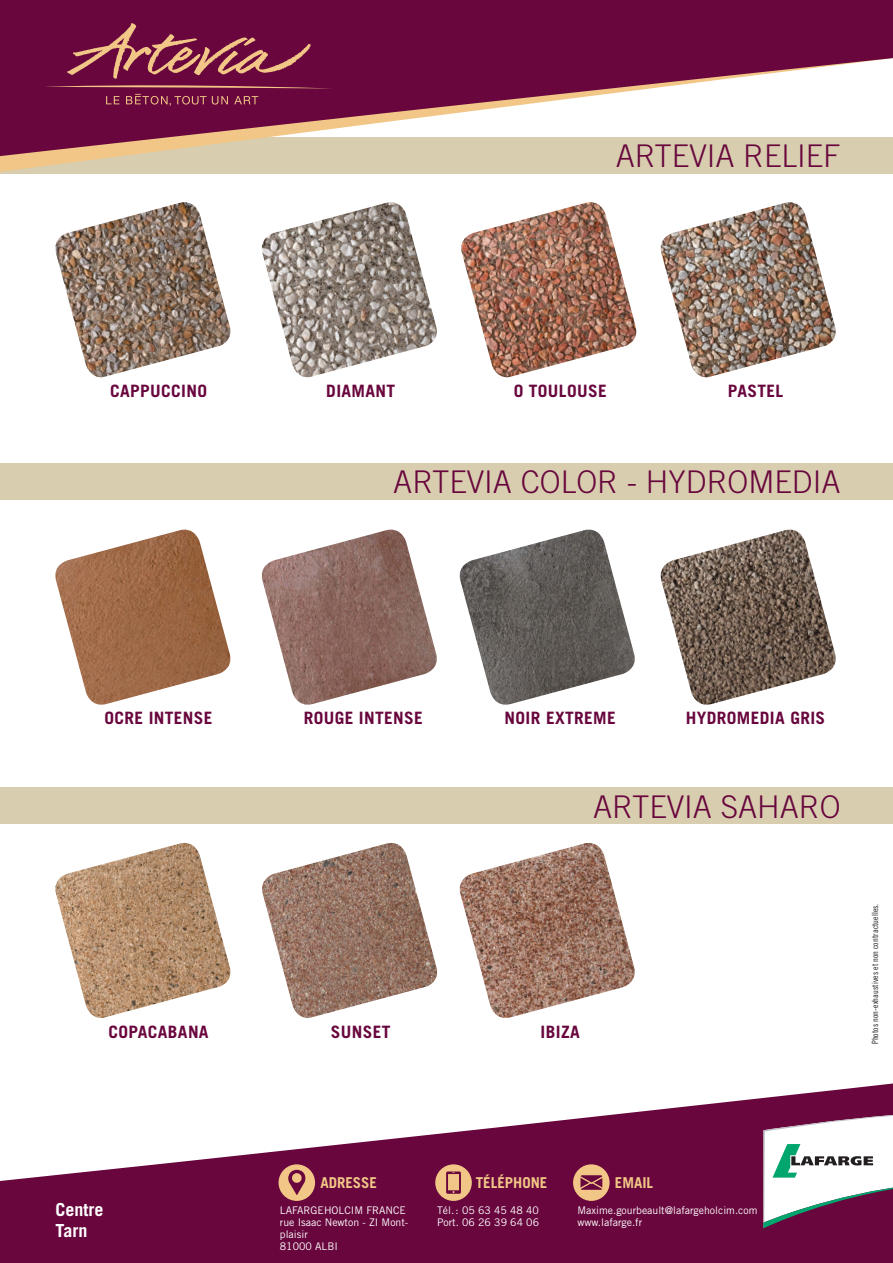
<style>
.page{position:relative;width:893px;height:1263px;background:#fff}
.page>*{position:absolute;margin:0;border:0;box-sizing:border-box;transform-origin:0 0}
.t1{font:300 31.35px "Trade Gothic LT Std";color:#68063d}
.t2{font:700 18px/21px "Trade Gothic LT Std";color:#fff}
.t3{font:700 17.1px "Trade Gothic LT Std";letter-spacing:.02em;color:#68063d}
.t4{font:700 15px "Trade Gothic LT Std";color:#f1c686}
.t5{font:10.5px/12px "Trade Gothic";color:#fff}
.t6{font:8.55px "Trade Gothic LT Std Cn 18";letter-spacing:.01em;color:#231f20}
</style>
<div class="page">
<div style="left:0;top:787px;width:893px;height:36px;background:#d8ceaf"></div>
<div style="left:0;top:463px;width:893px;height:36px;background:#d8ceaf"></div>
<div style="left:0;top:137px;width:893px;height:37px;background:#d8ceaf"></div>
<svg style="left:0;top:158px;width:105px;height:14px"></svg>
<svg style="left:0;top:0;width:893px;height:158px;fill:#68063d"></svg>
<svg style="left:44px;top:23px;width:289px;height:65px;background:#7f2649"></svg>
<svg style="left:106px;top:96px;width:13px;height:8px"></svg>
<svg style="left:234px;top:96px;width:24px;height:8px"></svg>
<svg style="left:126px;top:94px;width:102px;height:12px"></svg>
<svg style="left:0;top:1083px;width:893px;height:180px;fill:#68063d"></svg>
<svg style="left:763px;top:1113px;width:130px;height:115px"></svg>
<div style="left:435px;top:1164px;width:37px;height:37px;background:#f1c686;border-radius:50%"></div>
<svg style="left:446px;top:1171px;width:15px;height:23px"></svg>
<div style="left:573px;top:1164px;width:37px;height:37px;background:#f1c686;border-radius:50%"></div>
<svg style="left:580px;top:1175px;width:23px;height:15px"></svg>
<div style="left:279px;top:1164px;width:36px;height:37px;background:#f1c686;border-radius:50%"></div>
<svg style="left:288px;top:1170px;width:17px;height:25px"></svg>
<img style="left:55px;top:202px;width:175px;height:175px">
<img style="left:262px;top:202px;width:175px;height:175px">
<img style="left:461px;top:202px;width:175px;height:175px">
<img style="left:661px;top:202px;width:175px;height:175px">
<img style="left:55px;top:530px;width:175px;height:175px">
<img style="left:262px;top:530px;width:175px;height:175px">
<img style="left:460px;top:530px;width:175px;height:175px">
<img style="left:661px;top:530px;width:175px;height:175px">
<img style="left:55px;top:843px;width:175px;height:175px">
<img style="left:262px;top:843px;width:175px;height:175px">
<img style="left:460px;top:843px;width:175px;height:175px">
<h1 class="t1" style="left:616px;top:137px;width:226px">ARTEVIA RELIEF</h1>
<h3 class="t3" style="left:110px;top:380px;width:98px">CAPPUCCINO</h3>
<h3 class="t3" style="left:326px;top:380px;width:70px">DIAMANT</h3>
<h3 class="t3" style="left:514px;top:380px;width:95px">O TOULOUSE</h3>
<h3 class="t3" style="left:728px;top:380px;width:57px">PASTEL</h3>
<h1 class="t1" style="left:393px;top:463px;width:449px">ARTEVIA COLOR - HYDROMEDIA</h1>
<h3 class="t3" style="left:104px;top:707px;width:110px">OCRE INTENSE</h3>
<h3 class="t3" style="left:304px;top:707px;width:121px">ROUGE INTENSE</h3>
<h3 class="t3" style="left:505px;top:707px;width:113px">NOIR EXTREME</h3>
<h3 class="t3" style="left:686px;top:707px;width:141px">HYDROMEDIA GRIS</h3>
<h1 class="t1" style="left:593px;top:788px;width:249px">ARTEVIA SAHARO</h1>
<h3 class="t3" style="left:108px;top:1022px;width:102px">COPACABANA</h3>
<h3 class="t3" style="left:331px;top:1022px;width:61px">SUNSET</h3>
<h3 class="t3" style="left:541px;top:1022px;width:41px">IBIZA</h3>
<p class="t6" style="left:870px;top:1044px;width:142px;rotate:-90deg">Photos non-exhaustives et non contractuelles.</p>
<h2 class="t2" style="left:55px;top:1199px;width:50px">CENTRE<br>TARN</h2>
<h3 class="t4" style="left:320px;top:1173px;width:58px">ADRESSE</h3>
<h3 class="t4" style="left:476px;top:1173px;width:73px">TÉLÉPHONE</h3>
<h3 class="t4" style="left:615px;top:1173px;width:40px">EMAIL</h3>
<p class="t5" style="left:280px;top:1204px;width:130px">LAFARGEHOLCIM FRANCE rue Isaac Newton - ZI Mont&shy;plaisir<br>81000 ALBI</p>
<p class="t5" style="left:437px;top:1204px;width:104px">Tél.: 05 63 45 48 40<br>Port. 06 26 39 64 06</p>
<p class="t5" style="left:577px;top:1204px;width:181px">Maxime.gourbeault@lafargeholcim.com www.lafarge.fr</p>
</div>
